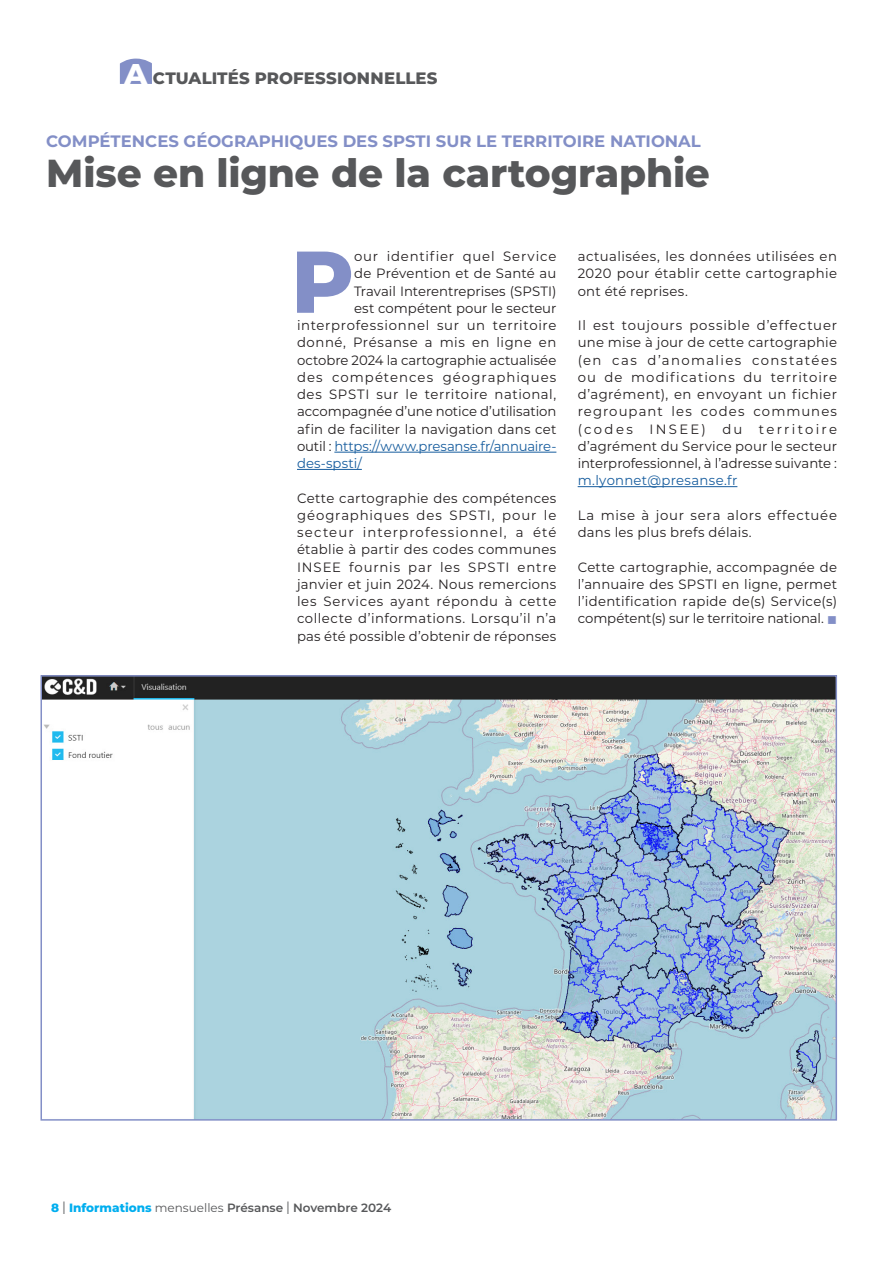
<style>
.page{position:relative;width:893px;height:1263px;background:#fff}
.page>*{position:absolute;margin:0;border:0;box-sizing:border-box;transform-origin:0 0}
.t1{font:800 87.45px "Montserrat";color:#838fc7}
.t2{font:800 39px "Montserrat";letter-spacing:-.005em;color:#57585a}
.t3{font:700 16.5px "Montserrat";color:#838fc7}
.t4{font:800 16.5px "Montserrat";letter-spacing:.01em;color:#57585a}
.t5{font:13.5px/17.2px "Montserrat";letter-spacing:.02em;color:#231f20;text-align:justify}
.t6{font:13.5px/17.2px "Montserrat";letter-spacing:.045em;color:#231f20}
.t7{font:13.5px "Montserrat";letter-spacing:-.005em;color:#231f20}
.t8{font:13.5px "Montserrat";color:#231f20}
.t9{font:13.5px "Montserrat";letter-spacing:.005em;color:#175d9e}
.t10{font:13.5px "Montserrat";letter-spacing:.05em;color:#231f20}
.t11{font:13.5px "Montserrat";letter-spacing:.08em;color:#231f20}
.t12{font:13.5px "Montserrat";letter-spacing:.065em;color:#231f20}
.t13{font:13.5px "Montserrat";letter-spacing:.025em;color:#175d9e}
.t14{font:600 12px "Montserrat";color:#57585a}
.s1{font-size:30px;color:#fff}
.s2{color:#231f20}
.s3{color:#838fc7}
.s4{font-weight:800;color:#00aeef}
.s5{font-weight:400;font-size:16.8px}
.s6{font-weight:400}
</style>
<div class="page">
<svg style="left:120px;top:59px;width:32px;height:25px"></svg>
<hr style="left:334px;top:452px;width:222px;height:1px;background:#175d9e">
<hr style="left:297px;top:469px;width:65px;height:1px;background:#175d9e">
<hr style="left:578px;top:486px;width:159px;height:1px;background:#175d9e">
<img style="left:44px;top:678px;width:790px;height:440px">
<div style="left:41px;top:675px;width:796px;height:446px;border:2px solid #838fc7"></div>
<p class="t4" style="left:124px;top:68px;width:315px"><span class="s1">A</span> CTUALITÉS PROFESSIONNELLES</p>
<p class="t3" style="left:46px;top:132px;width:656px">COMPÉTENCES GÉOGRAPHIQUES DES SPSTI SUR LE TERRITOIRE NATIONAL</p>
<h2 class="t2" style="left:46px;top:155px;width:665px">Mise en ligne de la cartographie</h2>
<h1 class="t1" style="left:291px;top:242px;width:65px">P</h1>
<p class="t12" style="left:354px;top:250px;width:204px">our identifier quel Service</p>
<p class="t5" style="left:354px;top:265px;width:204px">de Prévention et de Santé au</p>
<p class="t8" style="left:354px;top:284px;width:204px">Travail Interentreprises (SPSTI)</p>
<p class="t8" style="left:354px;top:301px;width:204px">est compétent pour le secteur</p>
<p class="t10" style="left:297px;top:319px;width:261px">interprofessionnel sur un territoire</p>
<p class="t6" style="left:297px;top:334px;width:261px">donné, Présanse a mis en ligne en</p>
<p class="t7" style="left:297px;top:353px;width:261px">octobre 2024 la cartographie actualisée</p>
<p class="t11" style="left:297px;top:370px;width:261px">des compétences géographiques</p>
<p class="t6" style="left:297px;top:386px;width:261px">des SPSTI sur le territoire national,</p>
<p class="t7" style="left:297px;top:405px;width:261px">accompagnée d’une notice d’utilisation</p>
<p class="t5" style="left:297px;top:421px;width:261px">afin de faciliter la navigation dans cet</p>
<p class="t9" style="left:297px;top:439px;width:261px"><span class="s2">outil :</span> https://www.presanse.fr/annuaire-</p>
<p class="t9" style="left:297px;top:457px;width:66px">des-spsti/</p>
<p class="t5" style="left:297px;top:490px;width:261px">Cette cartographie des compétences géographiques des SPSTI, pour le secteur interprofessionnel, a été établie à partir des codes communes INSEE fournis par les SPSTI entre janvier et juin 2024. Nous remercions les Services ayant répondu à cette collecte d’informations. Lorsqu’il n’a pas été possible d’obtenir de réponses</p>
<p class="t5" style="left:578px;top:248px;width:261px">actualisées, les données utilisées en 2020 pour établir cette cartographie ont été reprises.</p>
<p class="t5" style="left:578px;top:317px;width:261px">Il est toujours possible d’effectuer une mise à jour de cette cartographie (en cas d’anomalies constatées ou de modifications du territoire d’agrément), en envoyant un fichier regroupant les codes communes (codes INSEE) du territoire d’agrément du Service pour le secteur interprofessionnel, à l’adresse suivante :</p>
<p class="t13" style="left:578px;top:474px;width:161px">m.lyonnet@presanse.fr</p>
<p class="t6" style="left:578px;top:507px;width:261px">La mise à jour sera alors effectuée dans les plus brefs délais.</p>
<p class="t5" style="left:578px;top:559px;width:261px">Cette cartographie, accompagnée de l’annuaire des SPSTI en ligne, permet l’identification rapide de(s) Service(s) compétent(s) sur le territoire national. <span class="s3">■</span></p>
<p class="t14" style="left:51px;top:1201px;width:342px"><span class="s4">8</span> <span class="s5">l</span> <span class="s4">Informations</span> <span class="s6">mensuelles</span> Présanse <span class="s5">l</span> Novembre 2024</p>
</div>
